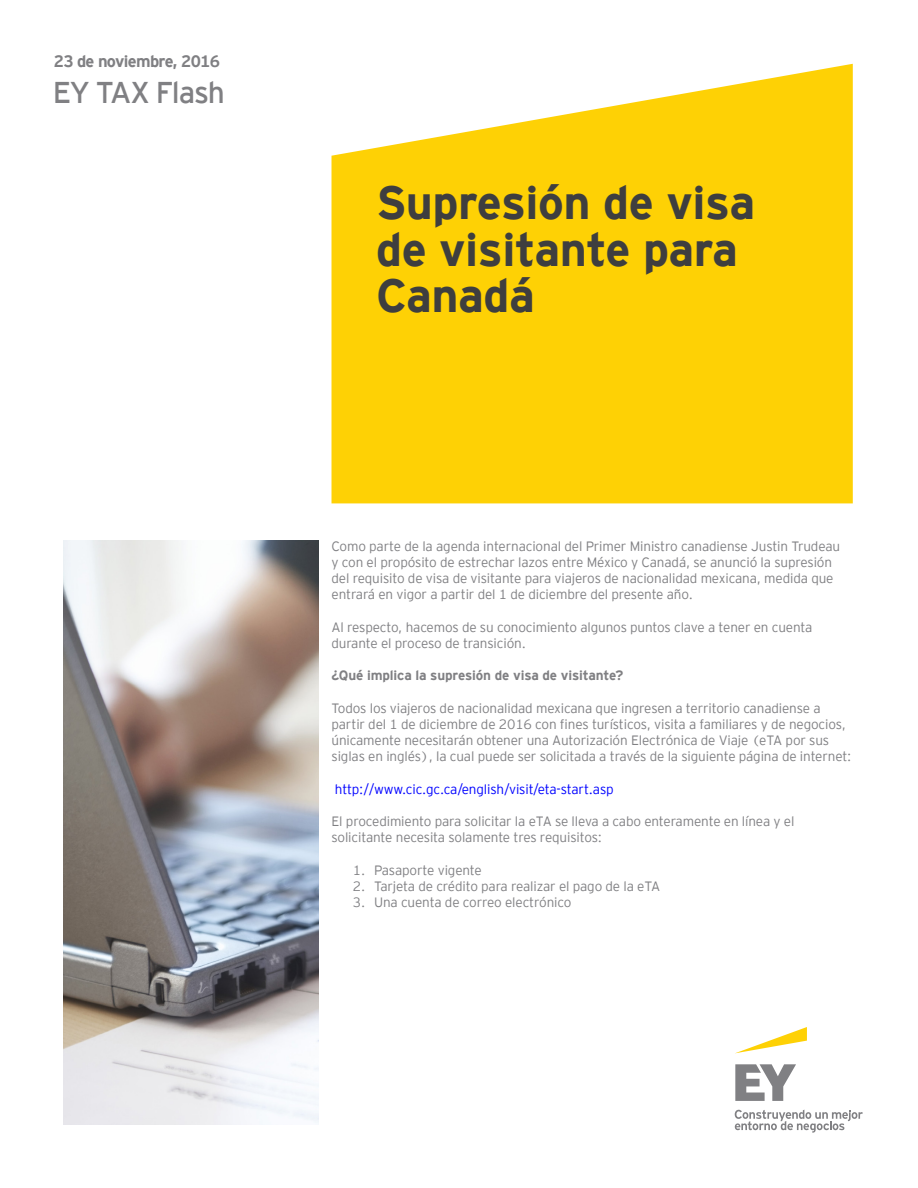
<style>
.page{position:relative;width:918px;height:1188px;background:#fff}
.page>*{position:absolute;margin:0;border:0;box-sizing:border-box;transform-origin:0 0}
.t1{font:700 46.5px/46.5px "EY Interstate";letter-spacing:-.01em;color:#3e3e3f}
.t2{font:30px "EY Interstate";letter-spacing:-.04em;color:#808083}
.t3{font:700 16.5px "EY Interstate";letter-spacing:-.04em;color:#808083}
.t4{font:300 13.5px/16.2px "EY Interstate";letter-spacing:-.01em;color:#808083}
.t5{font:300 13.5px "EY Interstate";letter-spacing:-.01em;color:#0002ff}
.t6{font:700 13.5px "EY Interstate";letter-spacing:-.01em;color:#808083}
</style>
<div class="page">
<svg style="left:332px;top:64px;width:521px;height:440px;background:#fed51f"></svg>
<svg style="left:735px;top:1064px;width:61px;height:37px"></svg>
<svg style="left:735px;top:1110px;width:128px;height:23px"></svg>
<svg style="left:736px;top:1027px;width:71px;height:26px"></svg>
<img style="left:64px;top:540px;width:255px;height:584px">
<p class="t3" style="left:54px;top:52px;width:168px">23 de noviembre, 2016</p>
<p class="t2" style="left:53px;top:75px;width:174px">EY TAX Flash</p>
<p class="t1" style="left:376px;top:179px;width:381px">Supresión de visa de visitante para<br>Canadá</p>
<p class="t4" style="left:332px;top:538px;width:510px">Como parte de la agenda internacional del Primer Ministro canadiense Justin Trudeau y con el propósito de estrechar lazos entre México y Canadá, se anunció la supresión del requisito de visa de visitante para viajeros de nacionalidad mexicana, medida que entrará en vigor a partir del 1 de diciembre del presente año.</p>
<p class="t4" style="left:332px;top:619px;width:482px">Al respecto, hacemos de su conocimiento algunos puntos clave a tener en cuenta durante el proceso de transición.</p>
<p class="t6" style="left:332px;top:668px;width:293px">¿Qué implica la supresión de visa de visitante?</p>
<p class="t4" style="left:332px;top:700px;width:521px">Todos los viajeros de nacionalidad mexicana que ingresen a territorio canadiense a partir del 1 de diciembre de 2016 con fines turísticos, visita a familiares y de negocios, únicamente necesitarán obtener una Autorización Electrónica de Viaje (eTA por sus siglas en inglés), la cual puede ser solicitada a través de la siguiente página de internet:</p>
<p class="t5" style="left:335px;top:782px;width:280px">http://www.cic.gc.ca/english/visit/eta-start.asp</p>
<p class="t4" style="left:332px;top:813px;width:465px">El procedimiento para solicitar la eTA se lleva a cabo enteramente en línea y el solicitante necesita solamente tres requisitos:</p>
<p class="t4" style="left:353px;top:862px;width:131px">1. Pasaporte vigente</p>
<p class="t4" style="left:353px;top:878px;width:309px">2. Tarjeta de crédito para realizar el pago de la eTA</p>
<p class="t4" style="left:353px;top:894px;width:220px">3. Una cuenta de correo electrónico</p>
</div>
